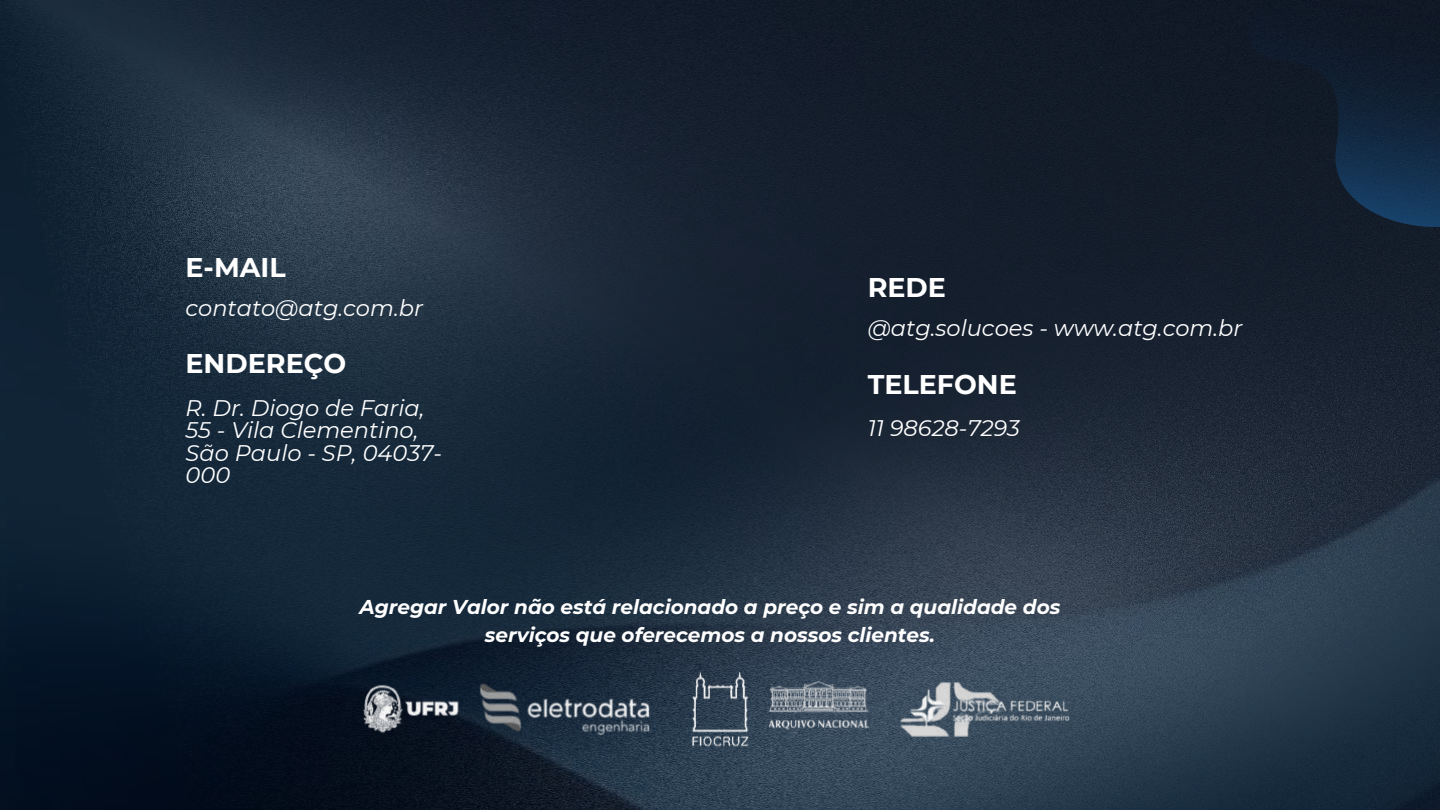
<style>
.page{position:relative;width:1440px;height:810px;background:#fff}
.page>*{position:absolute;margin:0;border:0;box-sizing:border-box;transform-origin:0 0}
.t1{font:700 27px "Montserrat";color:#fff}
.t2{font:italic 22.5px/22.5px "Montserrat";color:#fff}
.t3{font:italic 700 20px/27.8px "Montserrat";color:#fff;text-align:center}
</style>
<div class="page">
<img style="left:0;top:0;width:1440px;height:810px">
<img style="left:352px;top:647px;width:736px;height:136px">
<svg style="left:1248px;top:0;width:192px;height:227px;background:#111f31"></svg>
<p class="t1" style="left:186px;top:251px;width:102px">E-MAIL</p>
<p class="t2" style="left:186px;top:297px;width:239px">contato@atg.com.br</p>
<p class="t1" style="left:186px;top:347px;width:162px">ENDEREÇO</p>
<p class="t2" style="left:186px;top:396px;width:258px">R. Dr. Diogo de Faria,<br>55 - Vila Clementino,<br>São Paulo - SP, 04037-<br>000</p>
<p class="t1" style="left:868px;top:271px;width:80px">REDE</p>
<p class="t2" style="left:868px;top:317px;width:376px">@atg.solucoes - www.atg.com.br</p>
<p class="t1" style="left:868px;top:368px;width:151px">TELEFONE</p>
<p class="t2" style="left:868px;top:416px;width:154px">11 98628-7293</p>
<p class="t3" style="left:360px;top:593px;width:702px">Agregar Valor não está relacionado a preço e sim a qualidade dos serviços que oferecemos a nossos clientes.</p>
</div>
